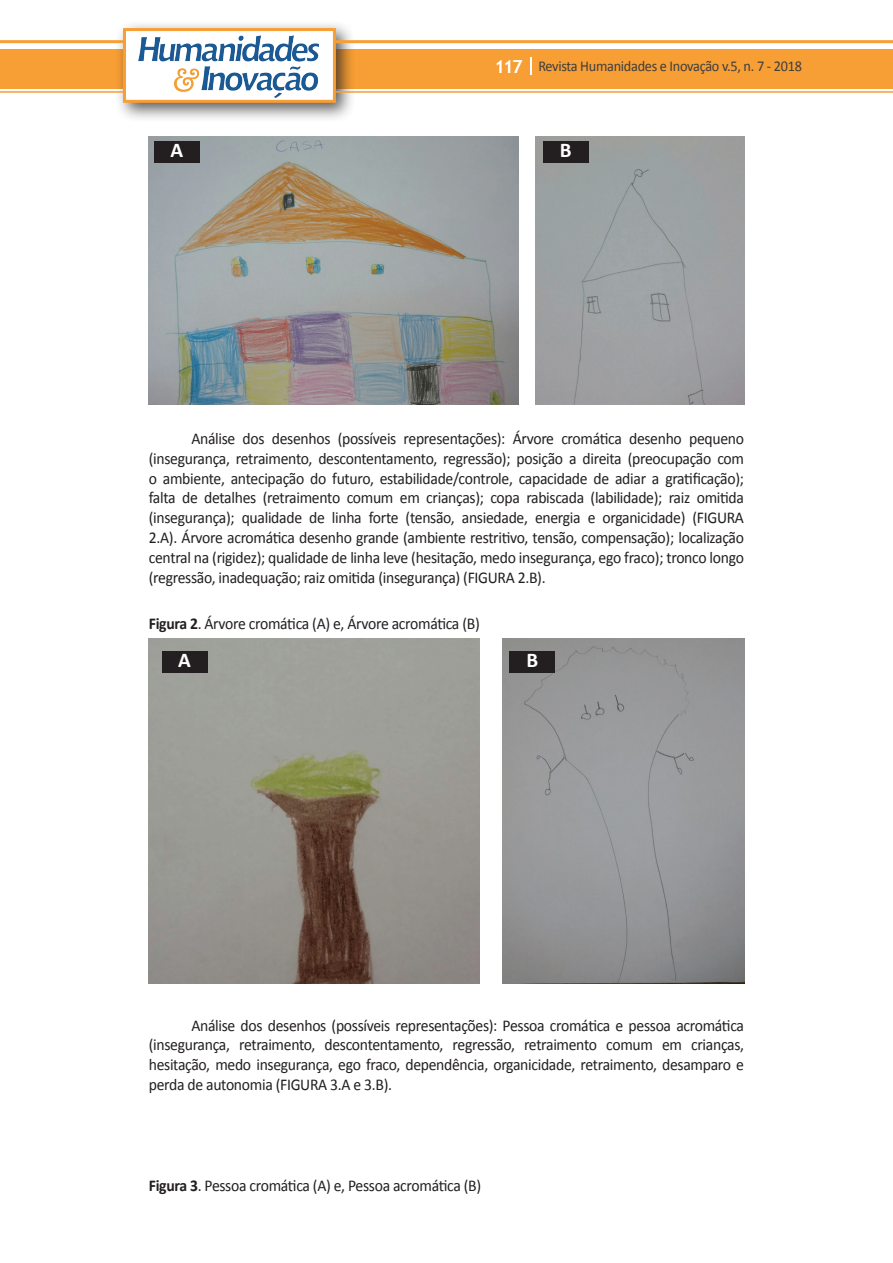
<style>
.page{position:relative;width:893px;height:1263px;background:#fff}
.page>*{position:absolute;margin:0;border:0;box-sizing:border-box;transform-origin:0 0}
.t1{font:700 21px "Calibri";color:#fff}
.t2{font:16.5px/19.8px "Calibri";letter-spacing:-.02em;color:#231f20;text-align:justify;scale:.95 1}
.t3{font:15px "Calibri";letter-spacing:-.02em;color:#3e3e3f;scale:.95 1}
.s1{font-family:"Trebuchet MS";font-weight:700;font-size:18px;color:#fff}
.s2{font-weight:700}
</style>
<div class="page">
<div style="left:441px;top:49px;width:452px;height:39px;background:#f79e34"></div>
<div style="left:333px;top:49px;width:108px;height:39px;background:#f79e34"></div>
<div style="left:0;top:49px;width:124px;height:39px;background:#f79e34"></div>
<svg style="left:530px;top:57px;width:2px;height:18px"></svg>
<div style="left:115px;top:20px;width:241px;height:103px;background:#231f20;opacity:.75"></div>
<div style="left:125px;top:30px;width:209px;height:71px;background:#fff"></div>
<img style="left:138px;top:35px;width:181px;height:62px">
<div style="left:123px;top:28px;width:213px;height:75px;border:3px solid #f79e34"></div>
<hr style="left:0;top:40px;width:124px;height:3px;background:#f79e34">
<hr style="left:0;top:91px;width:124px;height:2px;background:#f79e34">
<hr style="left:333px;top:40px;width:560px;height:3px;background:#f79e34">
<hr style="left:333px;top:91px;width:560px;height:2px;background:#f79e34">
<img style="left:149px;top:136px;width:370px;height:268px">
<div style="left:535px;top:136px;width:209px;height:268px;background:#9da1a2"></div>
<div style="left:154px;top:141px;width:46px;height:21px;background:#231f20"></div>
<div style="left:543px;top:141px;width:46px;height:21px;background:#231f20"></div>
<img style="left:149px;top:638px;width:330px;height:345px">
<img style="left:502px;top:638px;width:242px;height:346px">
<div style="left:162px;top:651px;width:45px;height:21px;background:#231f20"></div>
<div style="left:509px;top:651px;width:46px;height:21px;background:#231f20"></div>
<p class="t3" style="left:495px;top:57px;width:325px"><span class="s1">117</span> Revista Humanidades e Inovação v.5, n. 7 - 2018</p>
<p class="t1" style="left:171px;top:137px;width:14px">A</p>
<p class="t1" style="left:560px;top:137px;width:13px">B</p>
<p class="t2" style="left:149px;top:429px;width:628px;text-indent:43px">Análise dos desenhos (possíveis representações): Árvore cromática desenho pequeno (insegurança, retraimento, descontentamento, regressão); posição a direita (preocupação com o ambiente, antecipação do futuro, estabilidade/controle, capacidade de adiar a gratificação); falta de detalhes (retraimento comum em crianças); copa rabiscada (labilidade); raiz omitida (insegurança); qualidade de linha forte (tensão, ansiedade, energia e organicidade) (FIGURA 2.A). Árvore acromática desenho grande (ambiente restritivo, tensão, compensação); localização central na (rigidez); qualidade de linha leve (hesitação, medo insegurança, ego fraco); tronco longo (regressão, inadequação; raiz omitida (insegurança) (FIGURA 2.B).</p>
<p class="t2" style="left:149px;top:614px;width:350px"><span class="s2">Figura 2</span>. Árvore cromática (A) e, Árvore acromática (B)</p>
<p class="t1" style="left:178px;top:646px;width:14px">A</p>
<p class="t1" style="left:526px;top:646px;width:13px">B</p>
<p class="t2" style="left:149px;top:1015px;width:628px;text-indent:43px">Análise dos desenhos (possíveis representações): Pessoa cromática e pessoa acromática (insegurança, retraimento, descontentamento, regressão, retraimento comum em crianças, hesitação, medo insegurança, ego fraco, dependência, organicidade, retraimento, desamparo e perda de autonomia (FIGURA 3.A e 3.B).</p>
<p class="t2" style="left:149px;top:1175px;width:351px"><span class="s2">Figura 3</span>. Pessoa cromática (A) e, Pessoa acromática (B)</p>
</div>
